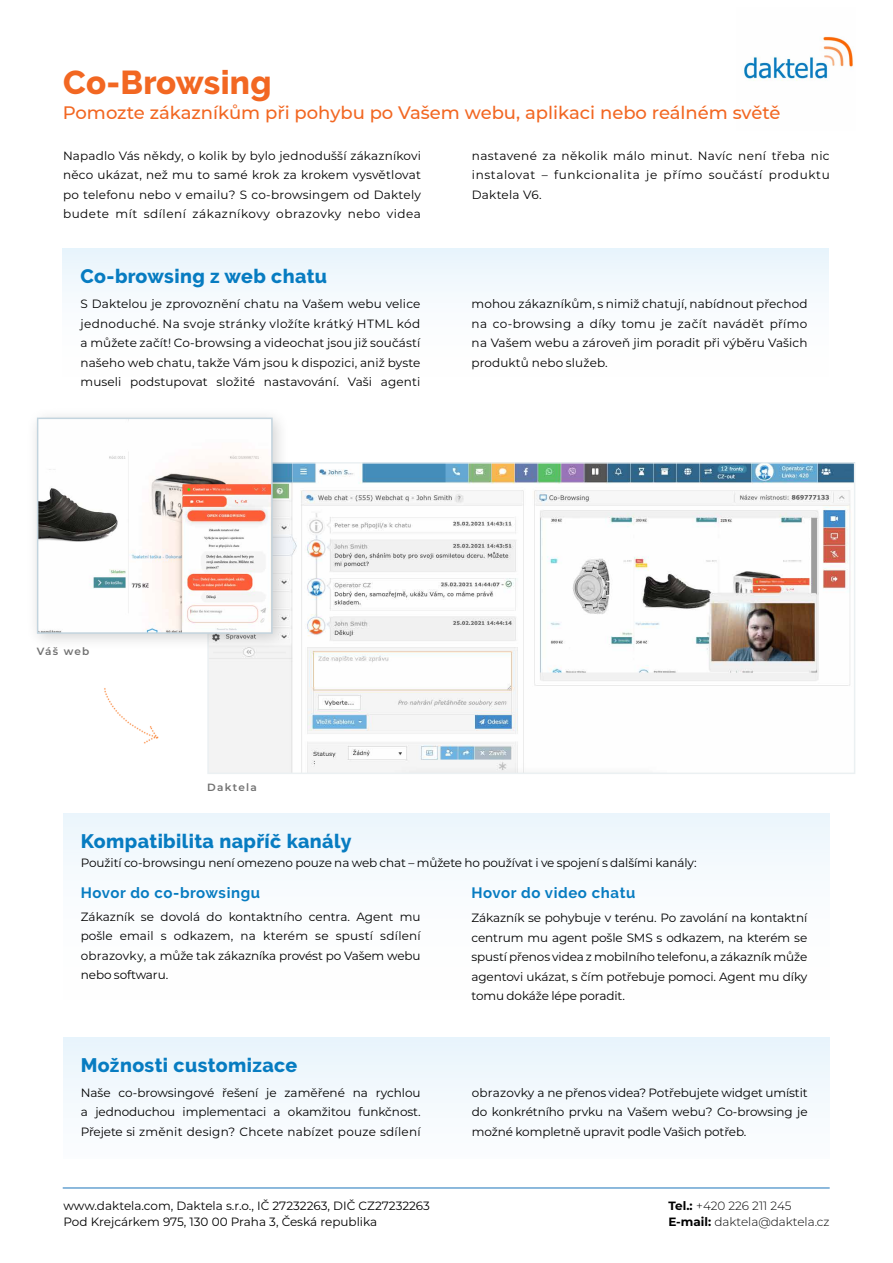
<style>
.page{position:relative;width:893px;height:1263px;background:#fff}
.page>*{position:absolute;margin:0;border:0;box-sizing:border-box;transform-origin:0 0}
.t1{font:800 33px "Raleway";letter-spacing:.01em;color:#f26722}
.t2{font:800 19.5px "Raleway";letter-spacing:.02em;color:#077cc1}
.t3{font:500 18px "Montserrat";color:#f26722}
.t4{font:700 15px "Raleway";letter-spacing:.04em;color:#077cc1}
.t5{font:12px/19.5px "Montserrat";letter-spacing:-.005em;color:#000;text-align:justify}
.t6{font:300 12px/16.2px "Montserrat";color:#000}
.t7{font:600 10.5px "Montserrat";letter-spacing:.12em;color:#707070}
.s1{font-weight:700}
</style>
<div class="page">
<img style="left:743px;top:36px;width:111px;height:45px">
<hr style="left:63px;top:1187px;width:767px;height:1px;background:#1c75ba">
<img style="left:210px;top:465px;width:642px;height:306px">
<div style="left:207px;top:462px;width:648px;height:312px;border:2px solid #ebf0f2"></div>
<div style="left:26px;top:406px;width:264px;height:245px;background:#000;opacity:.18"></div>
<img style="left:40px;top:421px;width:230px;height:210px">
<div style="left:37px;top:418px;width:236px;height:216px;border:2px solid #c3d4de"></div>
<img style="left:104px;top:688px;width:55px;height:56px">
<h1 class="t1" style="left:63px;top:64px;width:210px">Co-Browsing</h1>
<h3 class="t3" style="left:63px;top:100px;width:719px">Pomozte zákazníkům při pohybu po Vašem webu, aplikaci nebo reálném světě</h3>
<p class="t5" style="left:472px;top:145px;width:359px">nastavené za několik málo minut. Navíc není třeba nic instalovat – funkcionalita je přímo součástí produktu Daktela V6.</p>
<p class="t5" style="left:63px;top:145px;width:360px">Napadlo Vás někdy, o kolik by bylo jednodušší zákazníkovi něco ukázat, než mu to samé krok za krokem vysvětlovat po telefonu nebo v emailu? S co-browsingem od Daktely budete mít sdílení zákazníkovy obrazovky nebo videa</p>
<h2 class="t2" style="left:80px;top:265px;width:248px">Co-browsing z web chatu</h2>
<p class="t5" style="left:80px;top:294px;width:341px">S Daktelou je zprovoznění chatu na Vašem webu velice jednoduché. Na svoje stránky vložíte krátký HTML kód a můžete začít! Co-browsing a videochat jsou již součástí našeho web chatu, takže Vám jsou k dispozici, aniž byste museli podstupovat složité nastavování. Vaši agenti</p>
<p class="t5" style="left:471px;top:294px;width:337px">mohou zákazníkům, s nimiž chatují, nabídnout přechod na co-browsing a díky tomu je začít navádět přímo na Vašem webu a zároveň jim poradit při výběru Vašich produktů nebo služeb.</p>
<p class="t7" style="left:37px;top:644px;width:54px">Váš web</p>
<p class="t7" style="left:207px;top:780px;width:51px">Daktela</p>
<h2 class="t2" style="left:81px;top:830px;width:272px">Kompatibilita napříč kanály</h2>
<p class="t5" style="left:81px;top:853px;width:617px">Použití co-browsingu není omezeno pouze na web chat – můžete ho používat i ve spojení s dalšími kanály:</p>
<p class="t4" style="left:81px;top:884px;width:181px">Hovor do co-browsingu</p>
<p class="t4" style="left:471px;top:884px;width:165px">Hovor do video chatu</p>
<p class="t5" style="left:81px;top:906px;width:341px">Zákazník se dovolá do kontaktního centra. Agent mu pošle email s odkazem, na kterém se spustí sdílení obrazovky, a může tak zákazníka provést po Vašem webu nebo softwaru.</p>
<p class="t5" style="left:471px;top:908px;width:337px">Zákazník se pohybuje v terénu. Po zavolání na kontaktní centrum mu agent pošle SMS s odkazem, na kterém se spustí přenos videa z mobilního telefonu, a zákazník může agentovi ukázat, s čím potřebuje pomoci. Agent mu díky tomu dokáže lépe poradit.</p>
<h2 class="t2" style="left:81px;top:1054px;width:218px">Možnosti customizace</h2>
<p class="t5" style="left:81px;top:1082px;width:341px">Naše co-browsingové řešení je zaměřené na rychlou a jednoduchou implementaci a okamžitou funkčnost.<br>Přejete si změnit design? Chcete nabízet pouze sdílení</p>
<p class="t5" style="left:472px;top:1082px;width:337px">obrazovky a ne přenos videa? Potřebujete widget umístit do konkrétního prvku na Vašem webu? Co-browsing je možné kompletně upravit podle Vašich potřeb.</p>
<p class="t5" style="left:63px;top:1197px;width:368px;line-height:16.2px">www.daktela.com, Daktela s.r.o., IČ 27232263, DIČ CZ27232263<br>Pod Krejcárkem 975, 130 00 Praha 3, Česká republika</p>
<p class="t6" style="left:668px;top:1197px;width:163px"><span class="s1">Tel.:</span> +420 226 211 245<br><span class="s1">E-mail:</span> daktela@daktela.cz</p>
</div>
